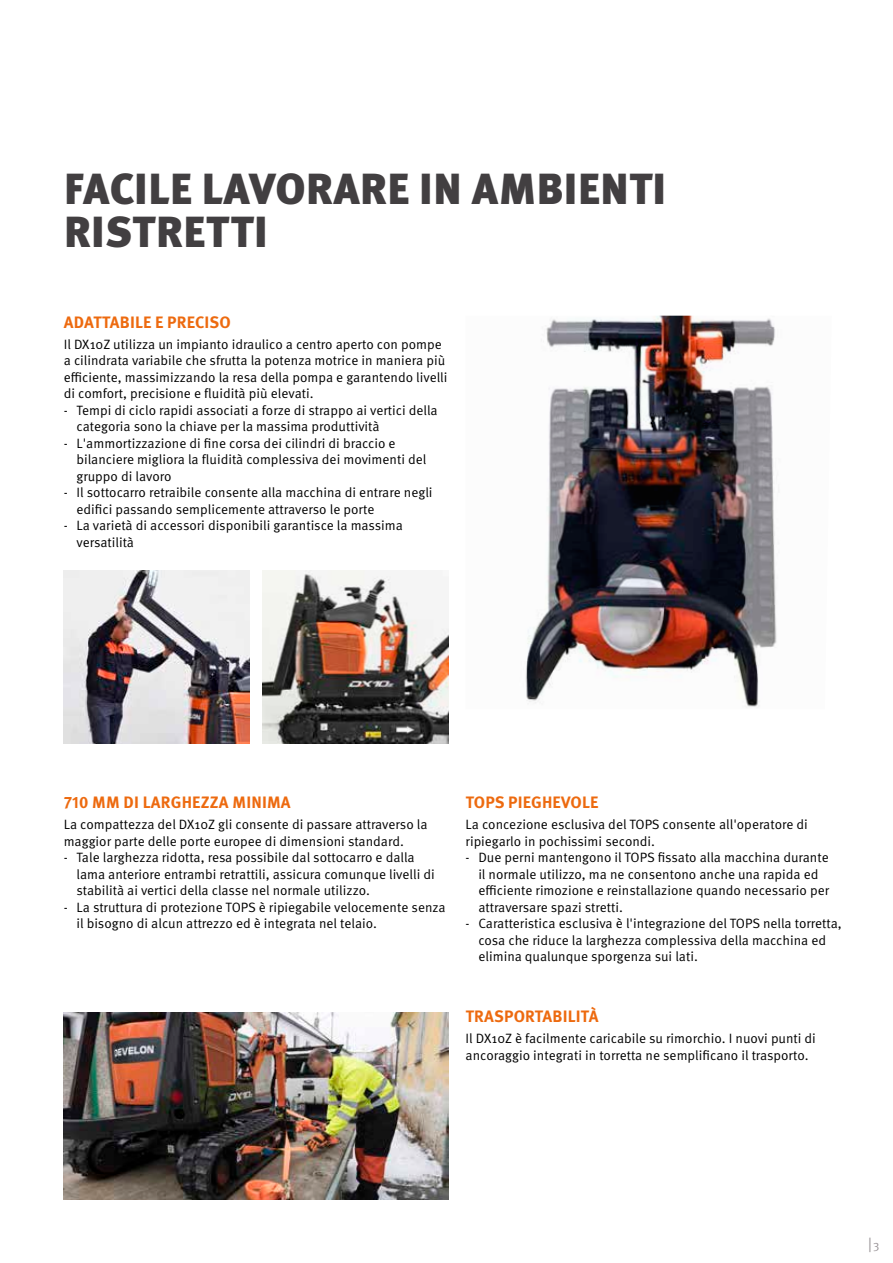
<style>
.page{position:relative;width:893px;height:1263px;background:#fff}
.page>*{position:absolute;margin:0;border:0;box-sizing:border-box;transform-origin:0 0}
.t1{font:900 43.5px/43.5px "Meta Pro";letter-spacing:.01em;color:#423f41}
.t2{font:700 16.5px "Meta Pro";letter-spacing:.01em;color:#ed6a0f}
.t3{font:15px "Meta Pro Norm";color:#979296}
.t4{font:13.5px/16.5px "Meta Pro Norm";color:#000}
.s1{font-size:12px}
</style>
<div class="page">
<img style="left:525px;top:316px;width:252px;height:391px">
<img style="left:263px;top:570px;width:186px;height:173px">
<img style="left:64px;top:570px;width:186px;height:173px">
<img style="left:64px;top:1012px;width:385px;height:187px">
<h1 class="t1" style="left:64px;top:165px;width:604px">FACILE LAVORARE IN AMBIENTI<br>RISTRETTI</h1>
<p class="t2" style="left:64px;top:309px;width:169px">ADATTABILE E PRECISO</p>
<p class="t4" style="left:64px;top:335px;width:385px">Il DX10Z utilizza un impianto idraulico a centro aperto con pompe a cilindrata variabile che sfrutta la potenza motrice in maniera più efficiente, massimizzando la resa della pompa e garantendo livelli di comfort, precisione e fluidità più elevati.</p>
<p class="t4" style="left:77px;top:401px;width:363px;text-indent:-13px">- Tempi di ciclo rapidi associati a forze di strappo ai vertici della categoria sono la chiave per la massima produttività</p>
<p class="t4" style="left:77px;top:434px;width:352px;text-indent:-13px">- L'ammortizzazione di fine corsa dei cilindri di braccio e bilanciere migliora la fluidità complessiva dei movimenti del gruppo di lavoro</p>
<p class="t4" style="left:77px;top:484px;width:358px;text-indent:-13px">- Il sottocarro retraibile consente alla macchina di entrare negli edifici passando semplicemente attraverso le porte</p>
<p class="t4" style="left:77px;top:517px;width:328px;text-indent:-13px">- La varietà di accessori disponibili garantisce la massima versatilità</p>
<p class="t2" style="left:64px;top:790px;width:228px">710 MM DI LARGHEZZA MINIMA</p>
<p class="t4" style="left:64px;top:815px;width:365px">La compattezza del DX10Z gli consente di passare attraverso la maggior parte delle porte europee di dimensioni standard.</p>
<p class="t4" style="left:77px;top:848px;width:360px;text-indent:-13px">- Tale larghezza ridotta, resa possibile dal sottocarro e dalla lama anteriore entrambi retrattili, assicura comunque livelli di stabilità ai vertici della classe nel normale utilizzo.</p>
<p class="t4" style="left:77px;top:898px;width:371px;text-indent:-13px">- La struttura di protezione TOPS è ripiegabile velocemente senza il bisogno di alcun attrezzo ed è integrata nel telaio.</p>
<p class="t2" style="left:466px;top:790px;width:134px">TOPS PIEGHEVOLE</p>
<p class="t4" style="left:466px;top:815px;width:344px">La concezione esclusiva del TOPS consente all'operatore di ripiegarlo in pochissimi secondi.</p>
<p class="t4" style="left:478px;top:848px;width:352px;text-indent:-13px">- Due perni mantengono il TOPS fissato alla macchina durante il normale utilizzo, ma ne consentono anche una rapida ed efficiente rimozione e reinstallazione quando necessario per attraversare spazi stretti.</p>
<p class="t4" style="left:478px;top:914px;width:365px;text-indent:-13px">- Caratteristica esclusiva è l'integrazione del TOPS nella torretta, cosa che riduce la larghezza complessiva della macchina ed elimina qualunque sporgenza sui lati.</p>
<p class="t2" style="left:466px;top:1004px;width:134px">TRASPORTABILITÀ</p>
<p class="t4" style="left:466px;top:1029px;width:352px">Il DX10Z è facilmente caricabile su rimorchio. I nuovi punti di ancoraggio integrati in torretta ne semplificano il trasporto.</p>
<p class="t3" style="left:868px;top:1232px;width:13px">| <span class="s1">3</span></p>
</div>
